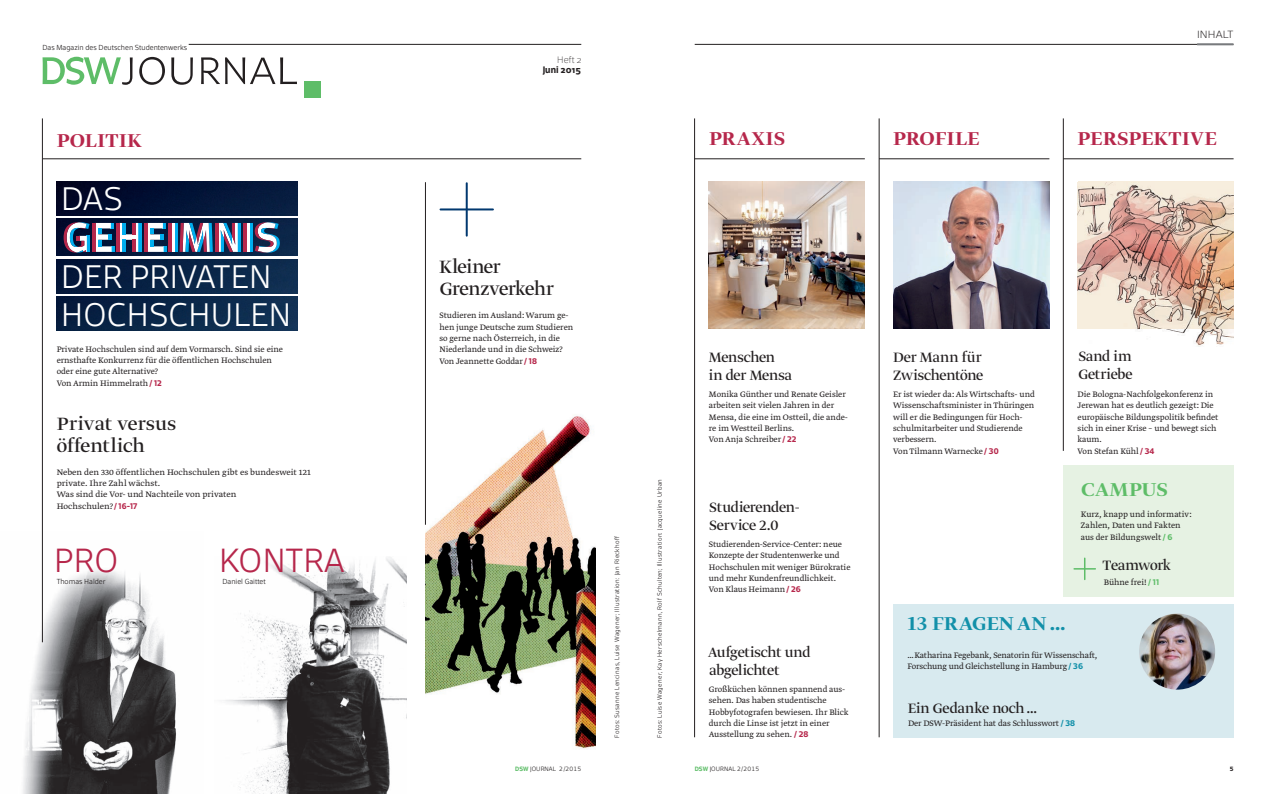
<style>
.page{position:relative;width:1276px;height:794px;background:#fff}
.page>*{position:absolute;margin:0;border:0;box-sizing:border-box;transform-origin:0 0}
.t1{font:300 32px "Scuba OT";letter-spacing:.01em;color:#b6274b}
.t2{font:300 31.1px/37.6px "Scuba OT";letter-spacing:.01em;color:#fff}
.t3{font:500 22px "Greta Display Std";letter-spacing:.015em;color:#b6274b;scale:1.04 1}
.t4{font:500 22px "Greta Display Std";letter-spacing:.015em;color:#1290a9;scale:1.04 1}
.t5{font:500 22px "Greta Display Std";letter-spacing:.025em;color:#5ebd68;scale:1.04 1}
.t6{font:21px/22px "Greta Display Std";color:#231f20;scale:1.04 1}
.t7{font:21px/22px "Greta Display Std";letter-spacing:-.02em;color:#231f20}
.t8{font:16px/18px "Greta Display Std";letter-spacing:-.015em;color:#231f20}
.t9{font:16px/18px "Greta Display Std";letter-spacing:.005em;color:#231f20}
.t10{font:300 expanded 10px "Scuba OT";letter-spacing:.01em;color:#231f20;scale:1.1 1}
.t11{font:9.3px/11.3px "Greta Text Std Light Plus";color:#231f20}
.t12{font:9.3px/11.3px "Greta Text Std Light Plus";color:#231f20;scale:1.04 1}
.t13{font:700 9px "Scuba OT";color:#231f20}
.t14{font:100 9px "Scuba OT";color:#231f20}
.t15{font:300 7px "Scuba OT";color:#231f20}
.t16{font:300 6px "Scuba OT";letter-spacing:.05em;color:#231f20}
.t17{font:300 6px "Scuba OT";letter-spacing:.01em;color:#231f20}
.t18{font:700 6px "Scuba OT";color:#231f20}
.s1{font-family:"Scuba OT";font-weight:700;font-size:8px;color:#b6274b}
.s2{font-weight:700;color:#5ebd68}
.s3{font-family:"Scuba OT";font-weight:700;font-size:8px;color:#5ebd68}
.s4{font-family:"Scuba OT";font-weight:700;font-size:8px;color:#1290a9}
</style>
<div class="page">
<hr style="left:694px;top:44px;width:539px;height:1px;background:#231f20">
<hr style="left:1197px;top:43px;width:36px;height:2px;background:#787a7d">
<hr style="left:879px;top:159px;width:170px;height:1px;background:#231f20">
<hr style="left:1063px;top:159px;width:170px;height:1px;background:#231f20">
<img style="left:224px;top:557px;width:183px;height:237px">
<img style="left:23px;top:532px;width:153px;height:262px">
<hr style="left:440px;top:208px;width:53px;height:2px;background:#01386f">
<hr style="left:466px;top:183px;width:2px;height:53px;background:#01386f">
<hr style="left:694px;top:159px;width:171px;height:1px;background:#231f20">
<hr style="left:43px;top:159px;width:538px;height:1px;background:#231f20">
<img style="left:425px;top:416px;width:170px;height:334px">
<img style="left:709px;top:181px;width:156px;height:148px">
<img style="left:893px;top:181px;width:156px;height:148px">
<hr style="left:879px;top:118px;width:1px;height:619px;background:#231f20">
<hr style="left:1063px;top:118px;width:1px;height:333px;background:#231f20">
<hr style="left:694px;top:118px;width:1px;height:619px;background:#231f20">
<hr style="left:189px;top:44px;width:392px;height:1px;background:#231f20">
<svg style="left:43px;top:57px;width:90px;height:28px"></svg>
<svg style="left:139px;top:57px;width:26px;height:28px"></svg>
<svg style="left:171px;top:57px;width:22px;height:28px"></svg>
<svg style="left:201px;top:57px;width:96px;height:27px"></svg>
<div style="left:304px;top:82px;width:16px;height:16px;background:#5ebd68"></div>
<div style="left:1063px;top:465px;width:170px;height:131px;background:#e6f2e3"></div>
<svg style="left:1074px;top:558px;width:21px;height:21px"></svg>
<img style="left:1077px;top:182px;width:156px;height:165px">
<div style="left:893px;top:604px;width:340px;height:133px;background:#d8eaef"></div>
<img style="left:1139px;top:613px;width:76px;height:76px;border-radius:38px">
<hr style="left:425px;top:182px;width:1px;height:343px;background:#231f20">
<hr style="left:42px;top:118px;width:1px;height:524px;background:#231f20">
<img style="left:57px;top:219px;width:241px;height:37px">
<svg style="left:255px;top:222px;width:25px;height:30px"></svg>
<hr style="left:250px;top:223px;width:3px;height:29px;background:#00aeef">
<hr style="left:247px;top:223px;width:3px;height:29px;background:#fff">
<hr style="left:244px;top:223px;width:3px;height:29px;background:#b6274b">
<hr style="left:238px;top:223px;width:3px;height:29px;background:#00aeef">
<svg style="left:179px;top:223px;width:59px;height:29px"></svg>
<hr style="left:174px;top:223px;width:3px;height:29px;background:#00aeef">
<hr style="left:171px;top:223px;width:3px;height:29px;background:#fff">
<hr style="left:168px;top:223px;width:3px;height:29px;background:#b6274b">
<svg style="left:147px;top:223px;width:20px;height:29px"></svg>
<hr style="left:144px;top:223px;width:3px;height:29px;background:#b6274b">
<hr style="left:138px;top:223px;width:3px;height:29px;background:#00aeef">
<svg style="left:64px;top:222px;width:74px;height:30px"></svg>
<img style="left:57px;top:181px;width:241px;height:34px">
<img style="left:57px;top:259px;width:241px;height:34px">
<img style="left:57px;top:297px;width:241px;height:34px">
<p class="t15" style="left:43px;top:43px;width:146px">Das Magazin des Deutschen Studentenwerks</p>
<h3 class="t3" style="left:57px;top:128px;width:83px">POLITIK</h3>
<h2 class="t2" style="left:61px;top:180px;width:63px">DAS</h2>
<h2 class="t2" style="left:61px;top:257px;width:231px">DER PRIVATEN<br>HOCHSCHULEN</h2>
<p class="t11" style="left:57px;top:344px;width:228px">Private Hochschulen sind auf dem Vormarsch. Sind sie eine ernsthafte Konkurrenz für die öffentlichen Hochschulen oder eine gute Alternative?<br>Von Armin Himmelrath <span class="s1">/ 12</span></p>
<h3 class="t6" style="left:57px;top:414px;width:116px">Privat versus öffentlich</h3>
<p class="t12" style="left:57px;top:467px;width:246px">Neben den 330 öffentlichen Hochschulen gibt es bundesweit 121 private. Ihre Zahl wächst.<br>Was sind die Vor- und Nachteile von privaten<br>Hochschulen? <span class="s1">/ 16-17</span></p>
<h1 class="t1" style="left:54px;top:541px;width:66px">PRO</h1>
<h1 class="t1" style="left:219px;top:541px;width:127px">KONTRA</h1>
<p class="t15" style="left:57px;top:577px;width:50px">Thomas Halder</p>
<p class="t15" style="left:222px;top:577px;width:45px">Daniel Gaittet</p>
<p class="t14" style="left:557px;top:54px;width:26px">Heft 2</p>
<p class="t13" style="left:543px;top:64px;width:40px">Juni 2015</p>
<p class="t10" style="left:1197px;top:28px;width:35px">INHALT</p>
<h3 class="t3" style="left:709px;top:125px;width:74px">PRAXIS</h3>
<h3 class="t3" style="left:893px;top:125px;width:84px">PROFILE</h3>
<h3 class="t3" style="left:1077px;top:125px;width:135px">PERSPEKTIVE</h3>
<h3 class="t7" style="left:439px;top:257px;width:116px">Kleiner<br>Grenzverkehr</h3>
<p class="t11" style="left:439px;top:310px;width:135px">Studieren im Ausland: Warum ge&shy;hen junge Deutsche zum Studieren so gerne nach Österreich, in die<br>Niederlande und in die Schweiz?<br>Von Jeannette Goddar <span class="s1">/ 18</span></p>
<p class="t17" style="left:515px;top:765px;width:68px"><span class="s2">DSW</span> JOURNAL 2/2015</p>
<p class="t16" style="left:613px;top:737px;width:203px;rotate:-90deg">Fotos: Susanne Lencinas, Luise Wagener; Illustration: Jan Rieckhoff</p>
<p class="t16" style="left:656px;top:737px;width:260px;rotate:-90deg">Fotos: Luise Wagener, Kay Herschelmann, Rolf Schulten; Illustration: Jacqueline Urban</p>
<h3 class="t8" style="left:709px;top:349px;width:85px">Menschen in der Mensa</h3>
<p class="t11" style="left:709px;top:389px;width:141px">Monika Günther und Renate Geisler arbeiten seit vielen Jahren in der<br>Mensa, die eine im Ostteil, die ande&shy;re im Westteil Berlins.<br>Von Anja Schreiber <span class="s1">/ 22</span></p>
<h3 class="t8" style="left:709px;top:499px;width:92px">Studierenden-<br>Service 2.0</h3>
<p class="t11" style="left:709px;top:539px;width:143px">Studierenden-Service-Center: neue<br>Konzepte der Studentenwerke und<br>Hochschulen mit weniger Bürokratie und mehr Kundenfreundlichkeit.<br>Von Klaus Heimann <span class="s1">/ 26</span></p>
<h3 class="t8" style="left:708px;top:643px;width:104px">Aufgetischt und abgelichtet</h3>
<p class="t11" style="left:709px;top:684px;width:141px">Großküchen können spannend aus&shy;sehen. Das haben studentische<br>Hobbyfotografen bewiesen. Ihr Blick durch die Linse ist jetzt in einer<br>Ausstellung zu sehen. <span class="s1">/ 28</span></p>
<h3 class="t8" style="left:893px;top:349px;width:92px">Der Mann für<br>Zwischentöne</h3>
<p class="t11" style="left:893px;top:389px;width:143px">Er ist wieder da: Als Wirtschafts- und<br>Wissenschaftsminister in Thüringen will er die Bedingungen für Hoch&shy;schulmitarbeiter und Studierende verbessern.<br>Von Tilmann Warnecke <span class="s1">/ 30</span></p>
<h3 class="t9" style="left:1078px;top:348px;width:56px">Sand im<br>Getriebe</h3>
<p class="t11" style="left:1077px;top:389px;width:142px">Die Bologna-Nachfolgekonferenz in<br>Jerewan hat es deutlich gezeigt: Die europäische Bildungspolitik befindet sich in einer Krise – und bewegt sich kaum.<br>Von Stefan Kühl <span class="s1">/ 34</span></p>
<h3 class="t5" style="left:1081px;top:476px;width:85px">CAMPUS</h3>
<p class="t11" style="left:1081px;top:509px;width:112px">Kurz, knapp und informativ:<br>Zahlen, Daten und Fakten aus der Bildungswelt <span class="s3">/ 6</span></p>
<h3 class="t8" style="left:1103px;top:556px;width:70px">Teamwork</h3>
<p class="t11" style="left:1103px;top:576px;width:57px">Bühne frei! <span class="s3">/ 11</span></p>
<h3 class="t4" style="left:907px;top:611px;width:154px">13 FRAGEN AN …</h3>
<p class="t11" style="left:907px;top:650px;width:191px">… Katharina Fegebank, Senatorin für Wissenschaft,<br>Forschung und Gleichstellung in Hamburg <span class="s4">/ 36</span></p>
<h3 class="t8" style="left:907px;top:699px;width:131px">Ein Gedanke noch …</h3>
<p class="t11" style="left:908px;top:718px;width:168px">Der DSW-Präsident hat das Schlusswort <span class="s4">/ 38</span></p>
<p class="t17" style="left:695px;top:765px;width:66px"><span class="s2">DSW</span> JOURNAL 2/2015</p>
<p class="t18" style="left:1229px;top:765px;width:5px">5</p>
</div>
